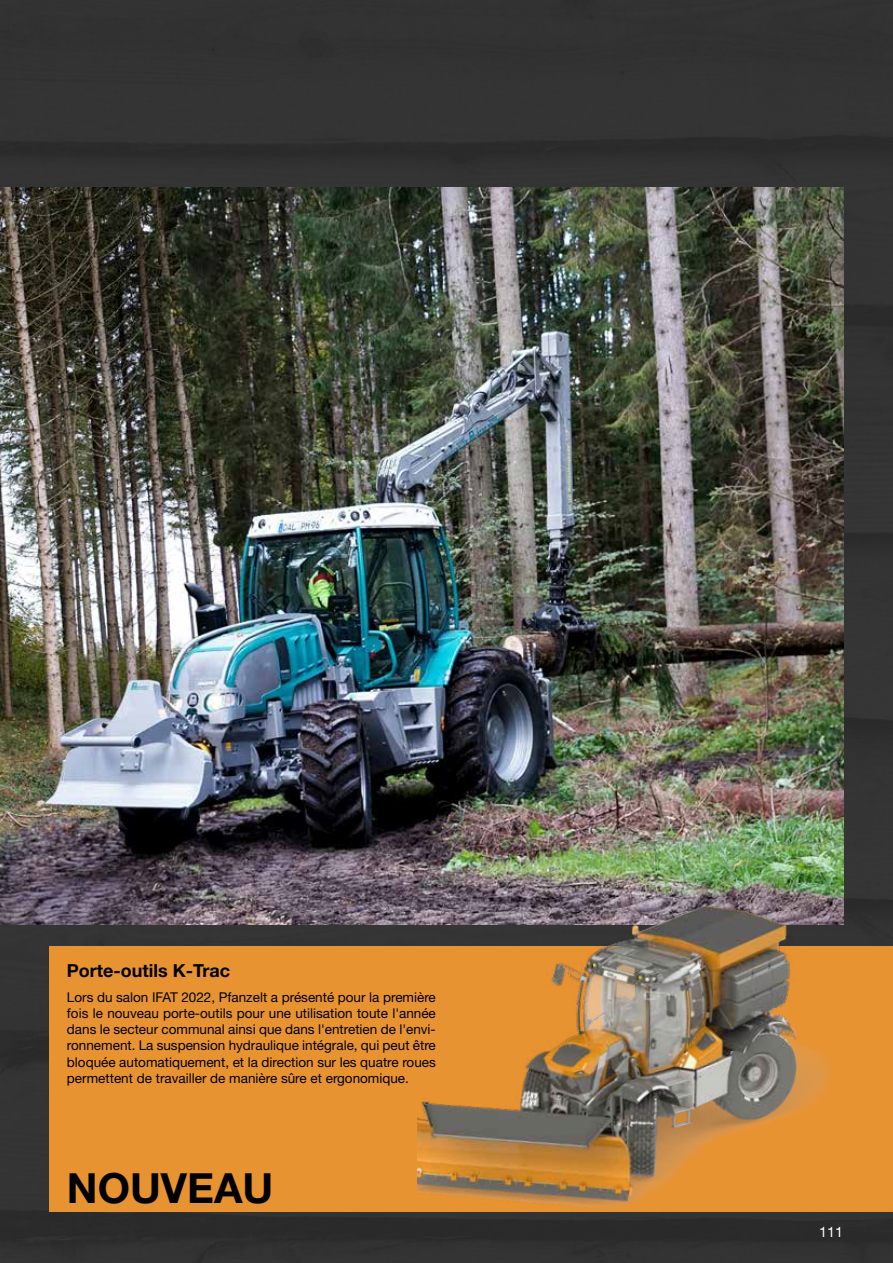
<style>
.page{position:relative;width:893px;height:1263px;background:#333}
.page>*{position:absolute;margin:0;border:0;box-sizing:border-box;transform-origin:0 0}
.t1{font:700 41.55px "Helvetica Neue LT Pro";color:#000}
.t2{font:700 18px "Helvetica Neue LT Pro";color:#000}
.t3{font:14.25px "Helvetica Neue LT Pro";color:#fff}
.t4{font:13.5px/16.2px "Helvetica Neue LT Pro";color:#000;text-align:justify}
</style>
<div class="page">
<img style="left:0;top:187px;width:843px;height:738px">
<div style="left:50px;top:946px;width:843px;height:266px;background:#e89332"></div>
<img style="left:418px;top:900px;width:425px;height:307px">
<h2 class="t2" style="left:67px;top:959px;width:165px">Porte-outils K-Trac</h2>
<p class="t4" style="left:67px;top:988px;width:370px">Lors du salon IFAT 2022, Pfanzelt a présenté pour la première fois le nouveau porte-outils pour une utilisation toute l'année dans le secteur communal ainsi que dans l'entretien de l'envi&shy;ronnement. La suspension hydraulique intégrale, qui peut être bloquée automatiquement, et la direction sur les quatre roues permettent de travailler de manière sûre et ergonomique.</p>
<h1 class="t1" style="left:67px;top:1162px;width:208px">NOUVEAU</h1>
<p class="t3" style="left:819px;top:1223px;width:25px">111</p>
</div>
